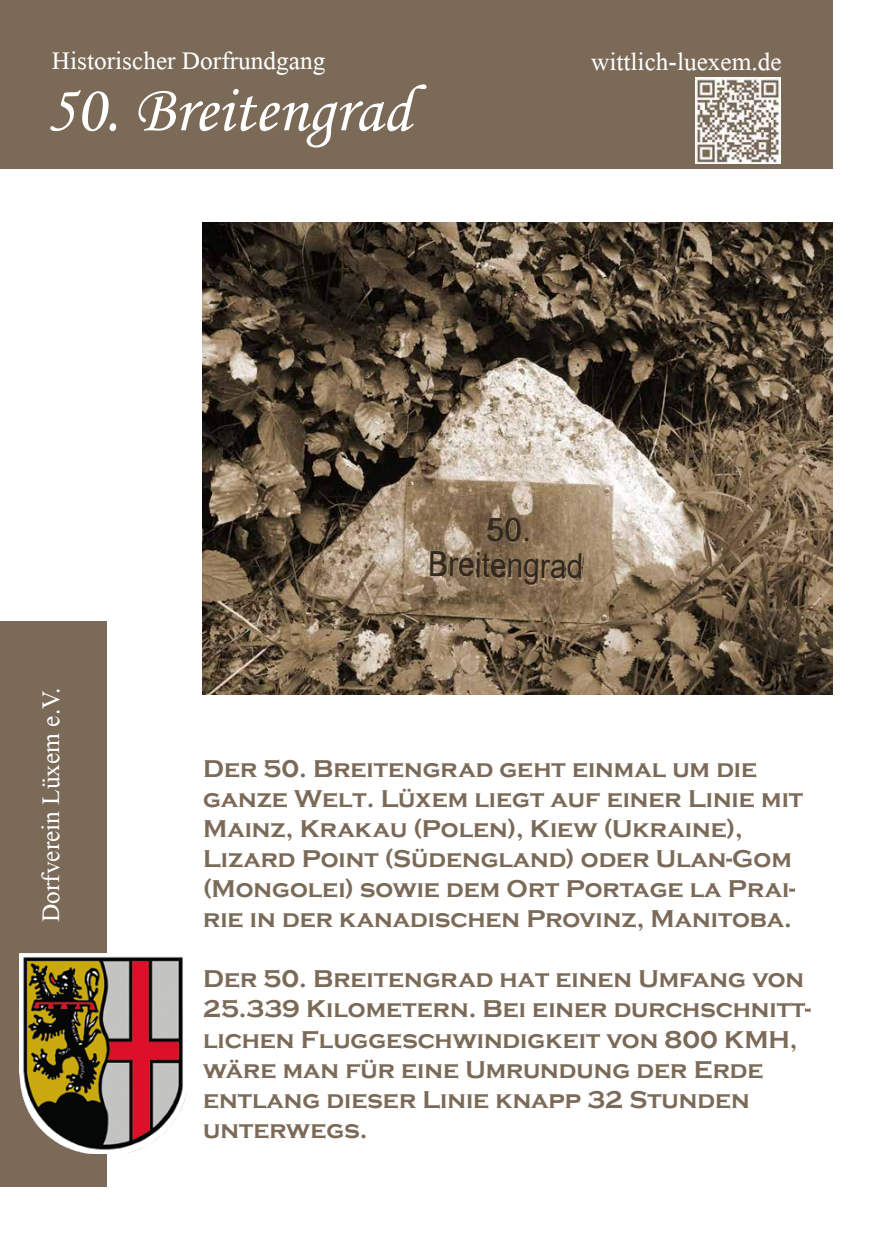
<style>
.page{position:relative;width:886px;height:1241px;background:#fff}
.page>*{position:absolute;margin:0;border:0;box-sizing:border-box;transform-origin:0 0}
.t1{font:66.75px "Monotype Corsiva";color:#fff}
.t2{font:37.75px "Microsoft Himalaya";color:#fff}
.t3{font:34.62px "Arial";color:#31291f;scale:.87 1}
.t4{font:32.5px "Arial";color:#31291f}
.t5{font:700 25px/30px "Copperplate Gothic";color:#7b6a58}
</style>
<div class="page">
<div style="left:0;top:0;width:833px;height:169px;background:#7b6a58"></div>
<div style="left:0;top:621px;width:106px;height:565px;background:#7b6a58"></div>
<img style="left:19px;top:953px;width:168px;height:200px">
<img style="left:203px;top:222px;width:629px;height:472px">
<img style="left:695px;top:78px;width:85px;height:85px">
<h2 class="t2" style="left:52px;top:34px;width:275px">Historischer Dorfrundgang</h2>
<h1 class="t1" style="left:46px;top:69px;width:367px">50. Breitengrad</h1>
<h2 class="t2" style="left:591px;top:35px;width:192px">wittlich-luexem.de</h2>
<h3 class="t4" style="left:486px;top:507px;width:47px">50.</h3>
<h3 class="t3" style="left:429px;top:539px;width:180px;rotate:1deg">Breitengrad</h3>
<h2 class="t2" style="left:24px;top:922px;width:236px;rotate:-90deg">Dorfverein Lüxem e.V.</h2>
<p class="t5" style="left:203px;top:754px;width:601px">Der 50. Breitengrad geht einmal um die ganze Welt. Lüxem liegt auf einer Linie mit Mainz, Krakau (Polen), Kiew (Ukraine), Lizard Point (Südengland) oder Ulan-Gom (Mongolei) sowie dem Ort Portage la Prai&shy;rie in der kanadischen Provinz, Manitoba.</p>
<p class="t5" style="left:203px;top:964px;width:609px">Der 50. Breitengrad hat einen Umfang von 25.339 Kilometern. Bei einer durchschnitt&shy;lichen Fluggeschwindigkeit von 800 KMH, wäre man für eine Umrundung der Erde entlang dieser Linie knapp 32 Stunden unterwegs.</p>
</div>
